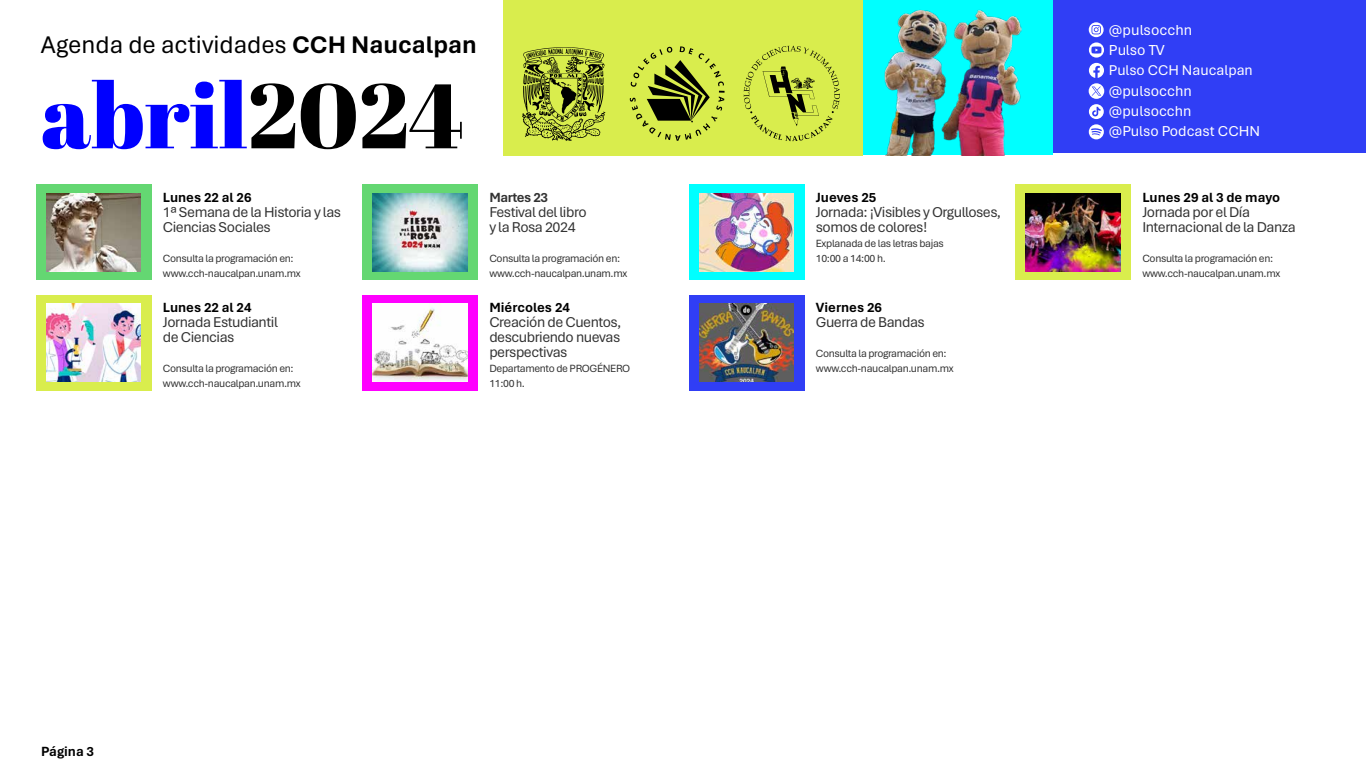
<style>
.page{position:relative;width:1366px;height:768px;background:#fff}
.page>*{position:absolute;margin:0;border:0;box-sizing:border-box;transform-origin:0 0}
.t1{font:91.3px "Abril Fatface";color:#00f}
.t2{font:25.3px "Aptos";color:#000}
.t3{font:15.2px/20.4px "Aptos";color:#fff}
.t4{font:15.1px/20.3px "Aptos";color:#fff}
.t5{font:15px/15px "Aptos";letter-spacing:-.03em;color:#333}
.t6{font:14.9px "Aptos";color:#fff}
.t7{font:700 14px "Aptos";color:#000}
.t8{font:700 14px "Aptos";letter-spacing:-.03em;color:#333}
.t9{font:11px/15px "Aptos";letter-spacing:-.03em;color:#333}
.s1{font-weight:700}
.s2{color:#000}
</style>
<div class="page">
<div style="left:863px;top:0;width:189px;height:155px;background:#0ff"></div>
<div style="left:503px;top:0;width:360px;height:155px;background:#d9ed4d"></div>
<svg style="left:522px;top:47px;width:83px;height:94px"></svg>
<svg style="left:630px;top:46px;width:95px;height:95px"></svg>
<svg style="left:744px;top:46px;width:96px;height:95px"></svg>
<img style="left:965px;top:10px;width:57px;height:145px">
<div style="left:1053px;top:0;width:313px;height:154px;background:#303ef5"></div>
<svg style="left:1089px;top:22px;width:15px;height:117px"></svg>
<img style="left:884px;top:10px;width:81px;height:145px">
<div style="left:36px;top:184px;width:115px;height:96px;background:#64d772"></div>
<img style="left:46px;top:193px;width:95px;height:78px">
<div style="left:36px;top:295px;width:115px;height:96px;background:#d9ed4d"></div>
<img style="left:46px;top:304px;width:95px;height:78px">
<div style="left:362px;top:184px;width:116px;height:96px;background:#64d772"></div>
<img style="left:373px;top:193px;width:94px;height:78px">
<div style="left:362px;top:295px;width:116px;height:96px;background:#f0f"></div>
<img style="left:373px;top:304px;width:94px;height:78px">
<div style="left:689px;top:184px;width:115px;height:96px;background:#0ff"></div>
<img style="left:699px;top:193px;width:95px;height:78px">
<div style="left:689px;top:295px;width:115px;height:96px;background:#303ef5"></div>
<img style="left:699px;top:304px;width:95px;height:78px">
<div style="left:1016px;top:184px;width:115px;height:96px;background:#d9ed4d"></div>
<img style="left:1026px;top:193px;width:94px;height:78px">
<h2 class="t2" style="left:41px;top:27px;width:437px">Agenda de actividades <span class="s1">CCH Naucalpan</span></h2>
<h1 class="t1" style="left:41px;top:52px;width:425px">abril<span class="s2">2024</span></h1>
<p class="t7" style="left:163px;top:187px;width:90px">Lunes 22 al 26</p>
<h3 class="t5" style="left:163px;top:204px;width:180px">1ª Semana de la Historia y las<br>Ciencias Sociales</h3>
<p class="t9" style="left:163px;top:250px;width:139px">Consulta la programación en: www.cch-naucalpan.unam.mx</p>
<p class="t7" style="left:163px;top:298px;width:90px">Lunes 22 al 24</p>
<h3 class="t5" style="left:163px;top:314px;width:117px">Jornada Estudiantil de Ciencias</h3>
<p class="t9" style="left:163px;top:361px;width:139px">Consulta la programación en: www.cch-naucalpan.unam.mx</p>
<p class="t8" style="left:489px;top:187px;width:60px">Martes 23</p>
<h3 class="t5" style="left:489px;top:204px;width:99px">Festival del libro y la Rosa 2024</h3>
<p class="t9" style="left:489px;top:250px;width:139px">Consulta la programación en: www.cch-naucalpan.unam.mx</p>
<p class="t7" style="left:489px;top:298px;width:82px">Miércoles 24</p>
<h3 class="t5" style="left:489px;top:314px;width:134px;text-align:justify">Creación de Cuentos, descubriendo nuevas perspectivas</h3>
<p class="t9" style="left:489px;top:361px;width:142px">Departamento de PROGÉNERO<br>11:00 h.</p>
<p class="t7" style="left:41px;top:742px;width:54px">Página 3</p>
<p class="t7" style="left:816px;top:187px;width:62px">Jueves 25</p>
<h3 class="t5" style="left:816px;top:204px;width:187px">Jornada: ¡Visibles y Orgulloses, somos de colores!</h3>
<p class="t9" style="left:816px;top:235px;width:130px">Explanada de las letras bajas<br>10:00 a 14:00 h.</p>
<p class="t7" style="left:816px;top:298px;width:68px">Viernes 26</p>
<h3 class="t5" style="left:816px;top:314px;width:111px">Guerra de Bandas</h3>
<p class="t9" style="left:816px;top:346px;width:139px">Consulta la programación en: www.cch-naucalpan.unam.mx</p>
<h3 class="t3" style="left:1109px;top:19px;width:85px">@pulsocchn<br>Pulso TV</h3>
<h3 class="t3" style="left:1109px;top:80px;width:85px">@pulsocchn</h3>
<h3 class="t4" style="left:1109px;top:100px;width:153px">@pulsocchn<br>@Pulso Podcast CCHN</h3>
<h3 class="t6" style="left:1109px;top:60px;width:145px">Pulso CCH Naucalpan</h3>
<p class="t7" style="left:1142px;top:187px;width:139px">Lunes 29 al 3 de mayo</p>
<h3 class="t5" style="left:1142px;top:204px;width:155px">Jornada por el Día<br>Internacional de la Danza</h3>
<p class="t9" style="left:1142px;top:250px;width:139px">Consulta la programación en: www.cch-naucalpan.unam.mx</p>
</div>
